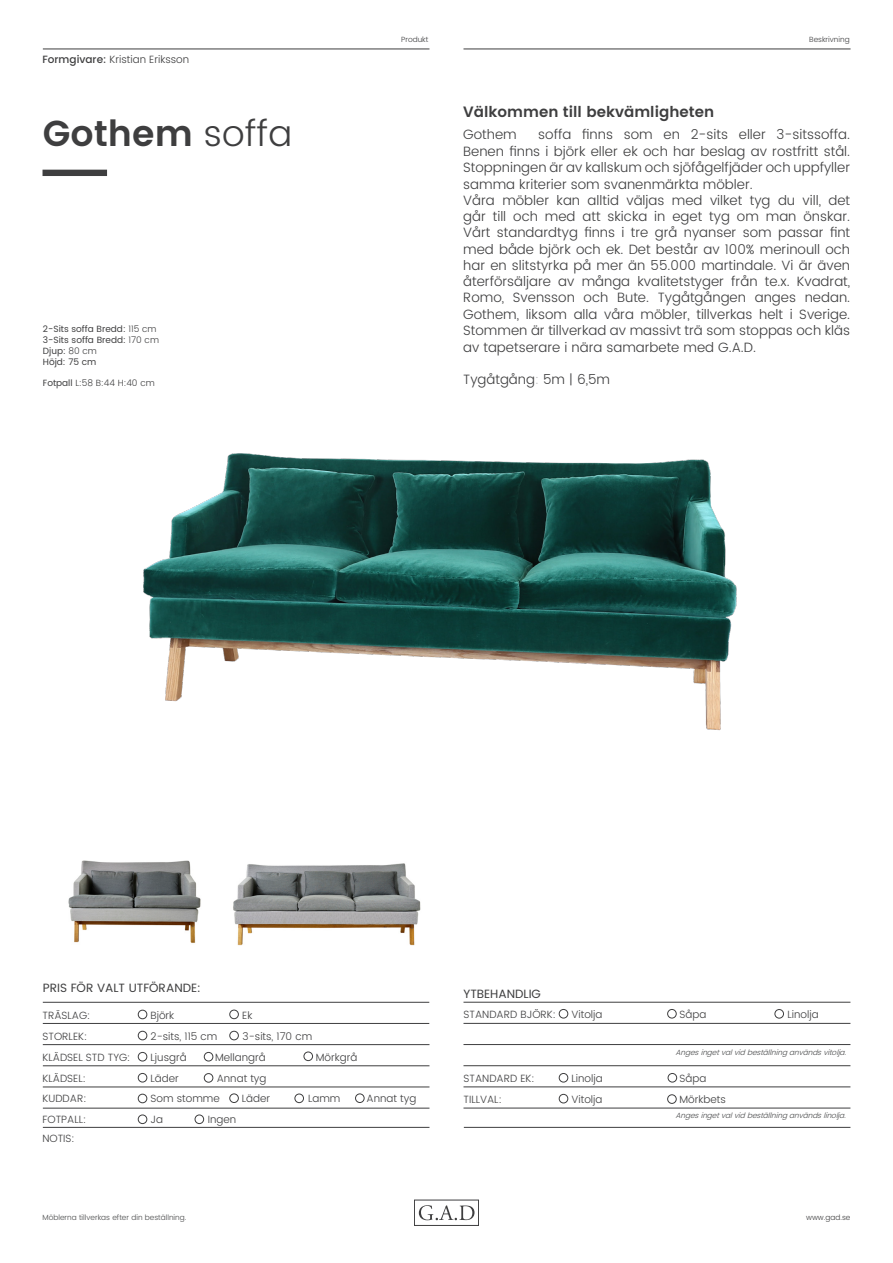
<style>
.page{position:relative;width:893px;height:1263px;background:#fff}
.page>*{position:absolute;margin:0;border:0;box-sizing:border-box;transform-origin:0 0}
.t1{font:600 36px "Poppins";color:#3e3e3f}
.t2{font:600 15px "Poppins";color:#3e3e3f}
.t3{font:300 13.5px/16.4px "Poppins";color:#3e3e3f;text-align:justify}
.t4{font:12px "Poppins";color:#3e3e3f}
.t5{font:300 10.5px "Poppins";color:#3e3e3f}
.t6{font:9px "Poppins";color:#3e3e3f}
.t7{font:300 9px "Poppins";color:#3e3e3f}
.t8{font:italic 300 7.5px "Poppins";color:#4a4b4c}
.t9{font:300 7.5px "Poppins";color:#4a4b4c}
.t10{font:300 7.5px "Poppins";color:#3e3e3f}
.s1{font-weight:500}
.s2{font-weight:300}
.s3{font-weight:400}
.s4{color:#bbbcbf}
</style>
<div class="page">
<hr style="left:43px;top:49px;width:386px;height:1px;background:#3e3e3f">
<hr style="left:463px;top:49px;width:387px;height:1px;background:#3e3e3f">
<hr style="left:43px;top:1002px;width:386px;height:1px;background:#3e3e3f">
<hr style="left:43px;top:1023px;width:386px;height:1px;background:#3e3e3f">
<hr style="left:43px;top:1044px;width:386px;height:1px;background:#3e3e3f">
<hr style="left:43px;top:1065px;width:386px;height:1px;background:#3e3e3f">
<hr style="left:43px;top:1108px;width:386px;height:1px;background:#3e3e3f">
<hr style="left:43px;top:1127px;width:386px;height:1px;background:#3e3e3f">
<hr style="left:463px;top:1002px;width:387px;height:1px;background:#3e3e3f">
<hr style="left:463px;top:1023px;width:387px;height:1px;background:#3e3e3f">
<hr style="left:463px;top:1044px;width:387px;height:1px;background:#3e3e3f">
<hr style="left:463px;top:1065px;width:387px;height:1px;background:#3e3e3f">
<hr style="left:463px;top:1087px;width:387px;height:1px;background:#3e3e3f">
<hr style="left:463px;top:1108px;width:387px;height:1px;background:#3e3e3f">
<div style="left:559px;top:1009px;width:9px;height:9px;border:1px solid #3e3e3f;border-radius:50%"></div>
<div style="left:667px;top:1009px;width:9px;height:9px;border:1px solid #3e3e3f;border-radius:50%"></div>
<div style="left:775px;top:1009px;width:9px;height:9px;border:1px solid #3e3e3f;border-radius:50%"></div>
<div style="left:559px;top:1073px;width:9px;height:9px;border:1px solid #3e3e3f;border-radius:50%"></div>
<div style="left:668px;top:1073px;width:9px;height:9px;border:1px solid #3e3e3f;border-radius:50%"></div>
<div style="left:559px;top:1094px;width:9px;height:9px;border:1px solid #3e3e3f;border-radius:50%"></div>
<div style="left:667px;top:1094px;width:9px;height:9px;border:1px solid #3e3e3f;border-radius:50%"></div>
<hr style="left:43px;top:1087px;width:386px;height:1px;background:#3e3e3f">
<div style="left:43px;top:170px;width:64px;height:6px;background:#3e3e3f"></div>
<svg style="left:419px;top:1205px;width:55px;height:15px"></svg>
<div style="left:414px;top:1200px;width:65px;height:26px;border:1px solid #3e3e3f"></div>
<hr style="left:464px;top:1127px;width:386px;height:1px;background:#3e3e3f">
<img style="left:233px;top:863px;width:188px;height:83px">
<img style="left:143px;top:453px;width:594px;height:278px">
<img style="left:68px;top:860px;width:133px;height:83px">
<div style="left:138px;top:1031px;width:9px;height:9px;border:1px solid #3e3e3f;border-radius:50%"></div>
<div style="left:230px;top:1031px;width:9px;height:9px;border:1px solid #3e3e3f;border-radius:50%"></div>
<div style="left:138px;top:1115px;width:9px;height:9px;border:1px solid #3e3e3f;border-radius:50%"></div>
<div style="left:138px;top:1052px;width:9px;height:9px;border:1px solid #3e3e3f;border-radius:50%"></div>
<div style="left:138px;top:1010px;width:9px;height:9px;border:1px solid #3e3e3f;border-radius:50%"></div>
<div style="left:230px;top:1010px;width:9px;height:9px;border:1px solid #3e3e3f;border-radius:50%"></div>
<div style="left:195px;top:1115px;width:9px;height:9px;border:1px solid #3e3e3f;border-radius:50%"></div>
<div style="left:230px;top:1094px;width:9px;height:9px;border:1px solid #3e3e3f;border-radius:50%"></div>
<div style="left:204px;top:1052px;width:9px;height:9px;border:1px solid #3e3e3f;border-radius:50%"></div>
<div style="left:355px;top:1094px;width:9px;height:9px;border:1px solid #3e3e3f;border-radius:50%"></div>
<div style="left:138px;top:1073px;width:9px;height:9px;border:1px solid #3e3e3f;border-radius:50%"></div>
<div style="left:138px;top:1094px;width:9px;height:9px;border:1px solid #3e3e3f;border-radius:50%"></div>
<div style="left:295px;top:1094px;width:9px;height:9px;border:1px solid #3e3e3f;border-radius:50%"></div>
<div style="left:304px;top:1052px;width:9px;height:9px;border:1px solid #3e3e3f;border-radius:50%"></div>
<div style="left:204px;top:1073px;width:9px;height:9px;border:1px solid #3e3e3f;border-radius:50%"></div>
<p class="t5" style="left:43px;top:51px;width:148px"><span class="s1">Formgivare:</span> Kristian Eriksson</p>
<p class="t1" style="left:43px;top:107px;width:251px">Gothem <span class="s2">soffa</span></p>
<p class="t6" style="left:43px;top:322px;width:115px">2-Sits soffa Bredd: <span class="s2">115 cm</span></p>
<p class="t6" style="left:43px;top:333px;width:118px">3-Sits soffa Bredd: <span class="s2">170 cm</span></p>
<p class="t6" style="left:43px;top:344px;width:56px">Djup: <span class="s2">80 cm</span></p>
<p class="t6" style="left:43px;top:355px;width:55px">Höjd: 75 cm</p>
<p class="t7" style="left:43px;top:377px;width:113px"><span class="s3">Fotpall</span> L:58 B:44 H:40 cm</p>
<p class="t10" style="left:401px;top:34px;width:29px">Produkt</p>
<p class="t10" style="left:809px;top:34px;width:42px">Beskrivning</p>
<p class="t2" style="left:463px;top:100px;width:252px">Välkommen till bekvämligheten</p>
<p class="t3" style="left:463px;top:127px;width:55px">Gothem</p>
<p class="t3" style="left:463px;top:127px;width:388px;text-indent:75px">soffa finns som en 2-sits eller 3-sitssoffa.<br>Benen finns i björk eller ek och har beslag av rostfritt stål.<br>Stoppningen är av kallskum och sjöfågelfjäder och uppfyller samma kriterier som svanenmärkta möbler.</p>
<p class="t3" style="left:463px;top:193px;width:388px">Våra möbler kan alltid väljas med vilket tyg du vill, det går till och med att skicka in eget tyg om man önskar.<br>Vårt standardtyg finns i tre grå nyanser som passar fint med både björk och ek. Det består av 100% merinoull och har en slitstyrka på mer än 55.000 martindale. Vi är även återförsäljare av många kvalitetstyger från te.x. Kvadrat, Romo, Svensson och Bute. Tygåtgången anges nedan.<br>Gothem, liksom alla våra möbler, tillverkas helt i Sverige.<br>Stommen är tillverkad av massivt trä som stoppas och kläs av tapetserare i nära samarbete med G.A.D.</p>
<p class="t3" style="left:463px;top:372px;width:148px">Tygåtgång<span class="s4">:</span> 5m | 6,5m</p>
<p class="t4" style="left:43px;top:979px;width:159px">PRIS FÖR VALT UTFÖRANDE:</p>
<p class="t5" style="left:42px;top:1007px;width:49px">TRÄSLAG:</p>
<p class="t5" style="left:150px;top:1007px;width:25px">Björk</p>
<p class="t5" style="left:242px;top:1007px;width:12px">Ek</p>
<p class="t5" style="left:43px;top:1028px;width:46px">STORLEK:</p>
<p class="t5" style="left:151px;top:1028px;width:68px">2-sits, 115 cm</p>
<p class="t5" style="left:243px;top:1028px;width:71px">3-sits, 170 cm</p>
<p class="t5" style="left:43px;top:1050px;width:89px">KLÄDSEL STD TYG:</p>
<p class="t5" style="left:151px;top:1050px;width:38px">Ljusgrå</p>
<p class="t5" style="left:215px;top:1050px;width:52px">Mellangrå</p>
<p class="t5" style="left:316px;top:1050px;width:43px">Mörkgrå</p>
<p class="t4" style="left:463px;top:985px;width:79px">YTBEHANDLIG</p>
<p class="t5" style="left:463px;top:1007px;width:94px">STANDARD BJÖRK:</p>
<p class="t5" style="left:571px;top:1007px;width:33px">Vitolja</p>
<p class="t5" style="left:679px;top:1007px;width:28px">Såpa</p>
<p class="t5" style="left:787px;top:1007px;width:33px">Linolja</p>
<p class="t8" style="left:675px;top:1047px;width:175px">Angesingetvalvidbeställninganvändsvitolja.</p>
<p class="t5" style="left:43px;top:1071px;width:45px">KLÄDSEL:</p>
<p class="t5" style="left:151px;top:1071px;width:30px">Läder</p>
<p class="t5" style="left:217px;top:1071px;width:51px">Annat tyg</p>
<p class="t5" style="left:43px;top:1091px;width:45px">KUDDAR:</p>
<p class="t5" style="left:151px;top:1091px;width:71px">Som stomme</p>
<p class="t5" style="left:242px;top:1091px;width:30px">Läder</p>
<p class="t5" style="left:308px;top:1091px;width:34px">Lamm</p>
<p class="t5" style="left:367px;top:1091px;width:51px">Annat tyg</p>
<p class="t5" style="left:43px;top:1112px;width:45px">FOTPALL:</p>
<p class="t5" style="left:151px;top:1112px;width:14px">Ja</p>
<p class="t5" style="left:208px;top:1112px;width:30px">Ingen</p>
<p class="t5" style="left:42px;top:1131px;width:34px">NOTIS:</p>
<p class="t9" style="left:43px;top:1212px;width:145px">Möblerna tillverkas efter din beställning.</p>
<p class="t5" style="left:463px;top:1071px;width:73px">STANDARD EK:</p>
<p class="t5" style="left:571px;top:1071px;width:33px">Linolja</p>
<p class="t5" style="left:679px;top:1071px;width:28px">Såpa</p>
<p class="t5" style="left:463px;top:1091px;width:40px">TILLVAL:</p>
<p class="t5" style="left:571px;top:1091px;width:33px">Vitolja</p>
<p class="t5" style="left:679px;top:1091px;width:48px">Mörkbets</p>
<p class="t8" style="left:675px;top:1110px;width:175px">Angesingetvalvidbeställninganvändslinolja.</p>
<p class="t10" style="left:806px;top:1212px;width:46px">www.gad.se</p>
</div>
